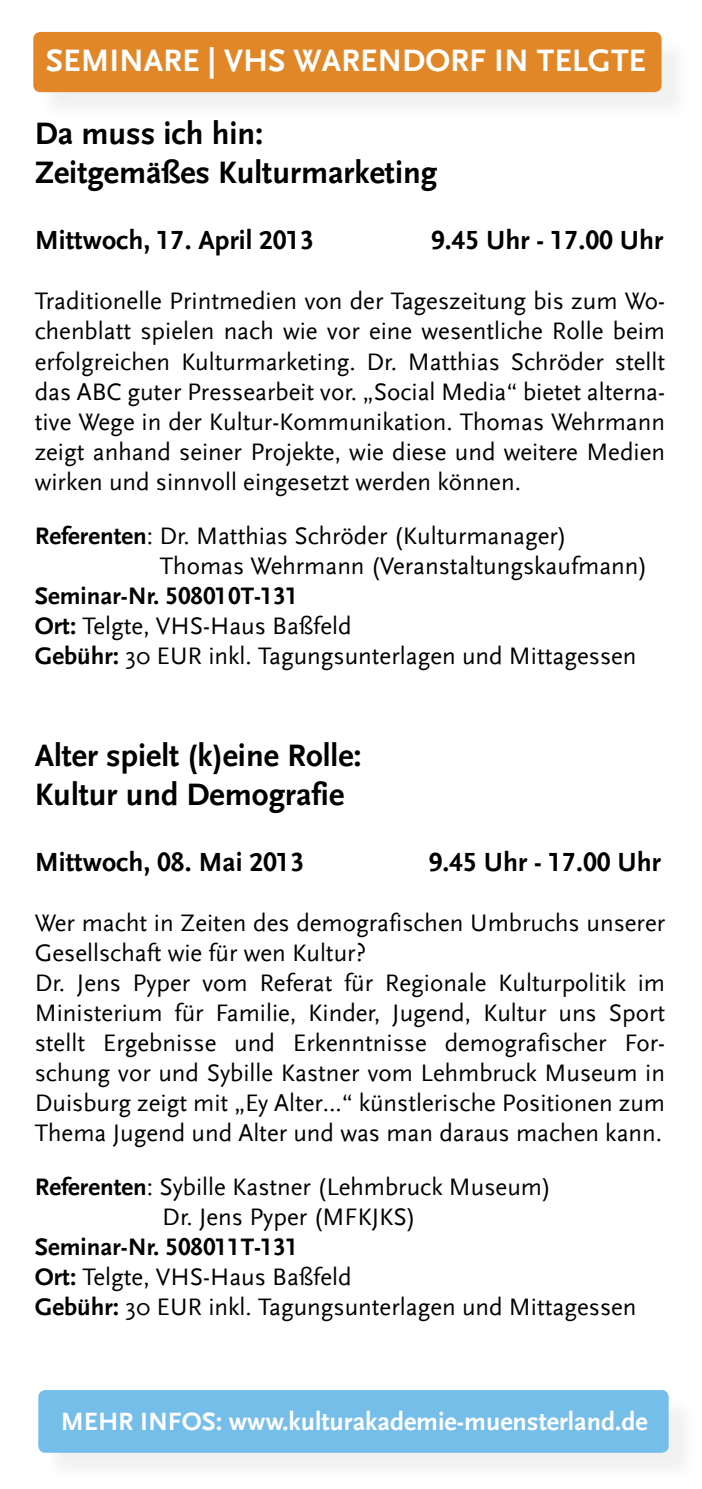
<style>
.page{position:relative;width:702px;height:1489px;background:#fff}
.page>*{position:absolute;margin:0;border:0;box-sizing:border-box;transform-origin:0 0}
.t1{font:700 32.5px/39px "Scala Sans LF";color:#000}
.t2{font:700 32.5px "Scala Sans LF";color:#fff}
.t3{font:700 27.5px "Scala Sans LF";color:#000}
.t4{font:700 26.25px "Scala Sans LF";color:#fff}
.t5{font:25px/30px "Scala Sans";color:#000}
.t6{font:700 25px "Scala Sans LF";color:#000}
.s1{font-family:"Scala Sans LF";font-weight:700}
</style>
<div class="page">
<div style="left:37px;top:35px;width:656px;height:88px;background:#f7f7f7"></div>
<div style="left:33px;top:32px;width:628px;height:60px;background:#e18727;border-radius:7px"></div>
<div style="left:42px;top:1393px;width:658px;height:91px;background:#f6f6f6"></div>
<div style="left:38px;top:1389px;width:630px;height:63px;background:#75bee9;border-radius:7px"></div>
<h1 class="t2" style="left:46px;top:43px;width:601px">SEMINARE | VHS WARENDORF IN TELGTE</h1>
<h1 class="t1" style="left:35px;top:115px;width:404px">Da muss ich hin:<br>Zeitgemäßes Kulturmarketing</h1>
<p class="t3" style="left:35px;top:225px;width:281px">Mittwoch, 17. April 2013</p>
<p class="t3" style="left:431px;top:225px;width:234px">9.45 Uhr - 17.00 Uhr</p>
<p class="t5" style="left:35px;top:287px;width:632px;text-align:justify">Traditionelle Printmedien von der Tageszeitung bis zum Wo&shy;chenblatt spielen nach wie vor eine wesentliche Rolle beim erfolgreichen Kulturmarketing. Dr. Matthias Schröder stellt das ABC guter Pressearbeit vor. „Social Media“ bietet alterna&shy;tive Wege in der Kultur-Kommunikation. Thomas Wehrmann zeigt anhand seiner Projekte, wie diese und weitere Medien wirken und sinnvoll eingesetzt werden können.</p>
<p class="t5" style="left:160px;top:521px;width:489px;text-indent:-125px"><span class="s1">Referenten</span>: Dr. Matthias Schröder (Kulturmanager)<br>Thomas Wehrmann (Veranstaltungskaufmann)</p>
<p class="t6" style="left:35px;top:581px;width:265px">Seminar-Nr. 508010T-131</p>
<p class="t5" style="left:35px;top:611px;width:603px"><span class="s1">Ort:</span> Telgte, VHS-Haus Baßfeld<br><span class="s1">Gebühr:</span> 30 EUR inkl. Tagungsunterlagen und Mittagessen</p>
<h1 class="t1" style="left:35px;top:736px;width:328px">Alter spielt (k)eine Rolle:<br>Kultur und Demografie</h1>
<p class="t3" style="left:35px;top:846px;width:271px">Mittwoch, 08. Mai 2013</p>
<p class="t3" style="left:428px;top:846px;width:234px">9.45 Uhr - 17.00 Uhr</p>
<p class="t5" style="left:35px;top:908px;width:632px">Wer macht in Zeiten des demografischen Umbruchs unserer Gesellschaft wie für wen Kultur?<br>Dr. Jens Pyper vom Referat für Regionale Kulturpolitik im Ministerium für Familie, Kinder, Jugend, Kultur uns Sport stellt Ergebnisse und Erkenntnisse demografischer For&shy;schung vor und Sybille Kastner vom Lehmbruck Museum in Duisburg zeigt mit „Ey Alter…“ künstlerische Positionen zum Thema Jugend und Alter und was man daraus machen kann.</p>
<p class="t5" style="left:35px;top:1172px;width:518px;text-align:center"><span class="s1">Referenten</span>: Sybille Kastner (Lehmbruck Museum)<br>Dr. Jens Pyper (MFKJKS)</p>
<p class="t6" style="left:35px;top:1232px;width:265px">Seminar-Nr. 508011T-131</p>
<p class="t5" style="left:35px;top:1262px;width:603px"><span class="s1">Ort:</span> Telgte, VHS-Haus Baßfeld<br><span class="s1">Gebühr:</span> 30 EUR inkl. Tagungsunterlagen und Mittagessen</p>
<p class="t4" style="left:61px;top:1406px;width:40px">Mehr</p>
<p class="t4" style="left:140px;top:1406px;width:509px">In fos: www.kulturakademie-muensterland.de</p>
</div>
